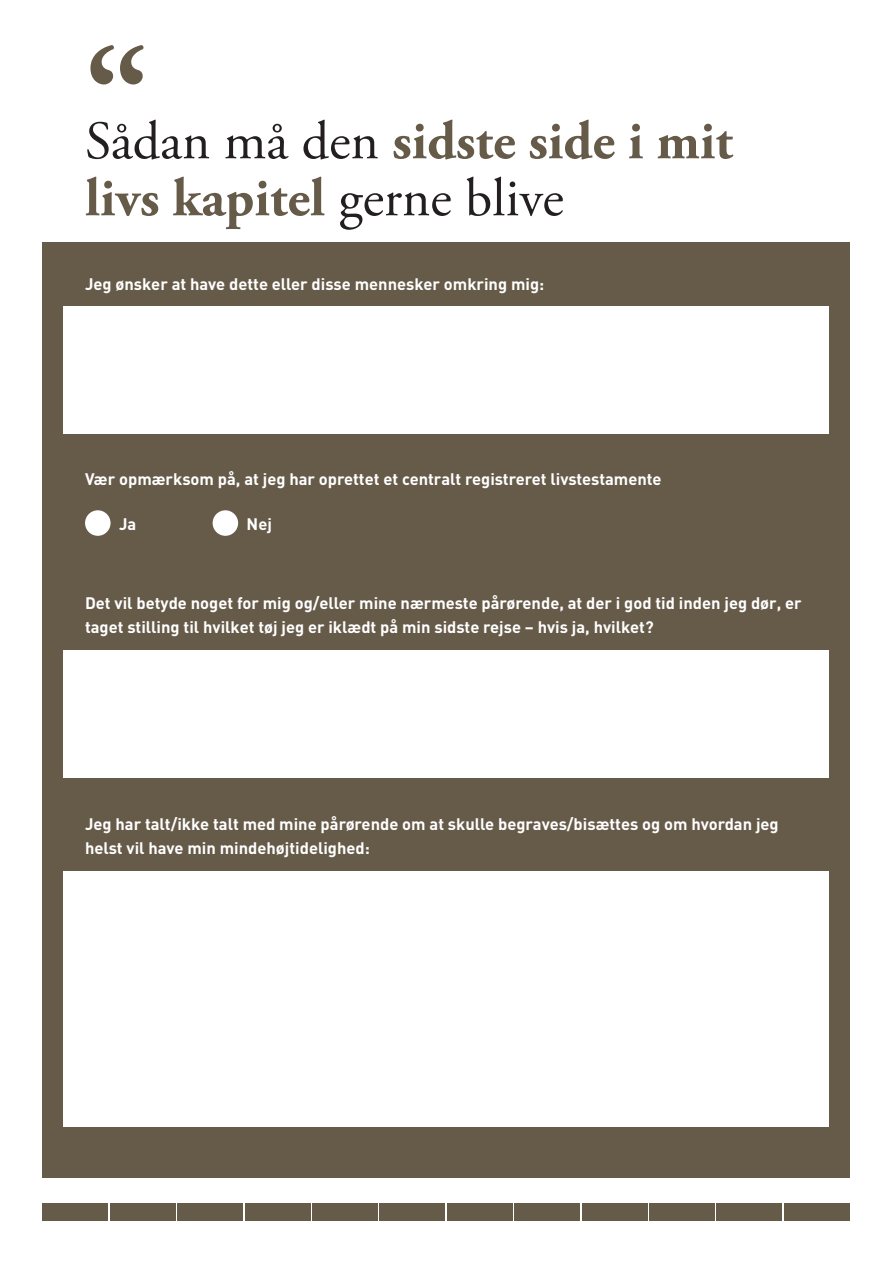
<style>
.page{position:relative;width:893px;height:1263px;background:#fff}
.page>*{position:absolute;margin:0;border:0;box-sizing:border-box;transform-origin:0 0}
.t1{font:700 135px "Adobe Garamond Pro";color:#665a49}
.t2{font:700 54px/57px "Adobe Garamond Pro";color:#665a49}
.sprg{font:700 16.5px/24px "DIN";color:#fff}
.s1{font-weight:400;color:#231f20}
</style>
<div class="page">
<div style="left:43px;top:1203px;width:65px;height:17px;background:#665a49"></div>
<div style="left:110px;top:1203px;width:66px;height:17px;background:#665a49"></div>
<div style="left:177px;top:1203px;width:66px;height:17px;background:#665a49"></div>
<div style="left:245px;top:1203px;width:66px;height:17px;background:#665a49"></div>
<div style="left:312px;top:1203px;width:66px;height:17px;background:#665a49"></div>
<div style="left:379px;top:1203px;width:66px;height:17px;background:#665a49"></div>
<div style="left:447px;top:1203px;width:66px;height:17px;background:#665a49"></div>
<div style="left:514px;top:1203px;width:66px;height:17px;background:#665a49"></div>
<div style="left:582px;top:1203px;width:66px;height:17px;background:#665a49"></div>
<div style="left:649px;top:1203px;width:66px;height:17px;background:#665a49"></div>
<div style="left:716px;top:1203px;width:66px;height:17px;background:#665a49"></div>
<div style="left:784px;top:1203px;width:66px;height:17px;background:#665a49"></div>
<div style="left:43px;top:242px;width:807px;height:936px;background:#665a49"></div>
<div style="left:64px;top:306px;width:765px;height:128px;background:#fff"></div>
<div style="left:64px;top:651px;width:765px;height:127px;background:#fff"></div>
<div style="left:64px;top:872px;width:765px;height:255px;background:#fff"></div>
<div style="left:85px;top:510px;width:26px;height:26px;background:#fff;border-radius:50%"></div>
<div style="left:213px;top:510px;width:25px;height:26px;background:#fff;border-radius:50%"></div>
<p class="t1" style="left:85px;top:19px;width:65px">“</p>
<p class="t2" style="left:85px;top:114px;width:649px"><span class="s1">Sådan må den</span> sidste side i mit livs kapitel <span class="s1">gerne blive</span></p>
<p class="sprg" style="left:85px;top:271px;width:461px">Jeg ønsker at have dette eller disse mennesker omkring mig:</p>
<p class="sprg" style="left:85px;top:467px;width:578px">Vær opmærksom på, at jeg har oprettet et centralt registreret livstestamente</p>
<p class="sprg" style="left:119px;top:511px;width:19px">Ja</p>
<p class="sprg" style="left:247px;top:511px;width:27px">Nej</p>
<p class="sprg" style="left:85px;top:590px;width:718px">Det vil betyde noget for mig og/eller mine nærmeste pårørende, at der i god tid inden jeg dør, er taget stilling til hvilket tøj jeg er iklædt på min sidste rejse – hvis ja, hvilket?</p>
<p class="sprg" style="left:85px;top:811px;width:695px">Jeg har talt/ikke talt med mine pårørende om at skulle begraves/bisættes og om hvordan jeg helst vil have min mindehøjtidelighed:</p>
</div>
